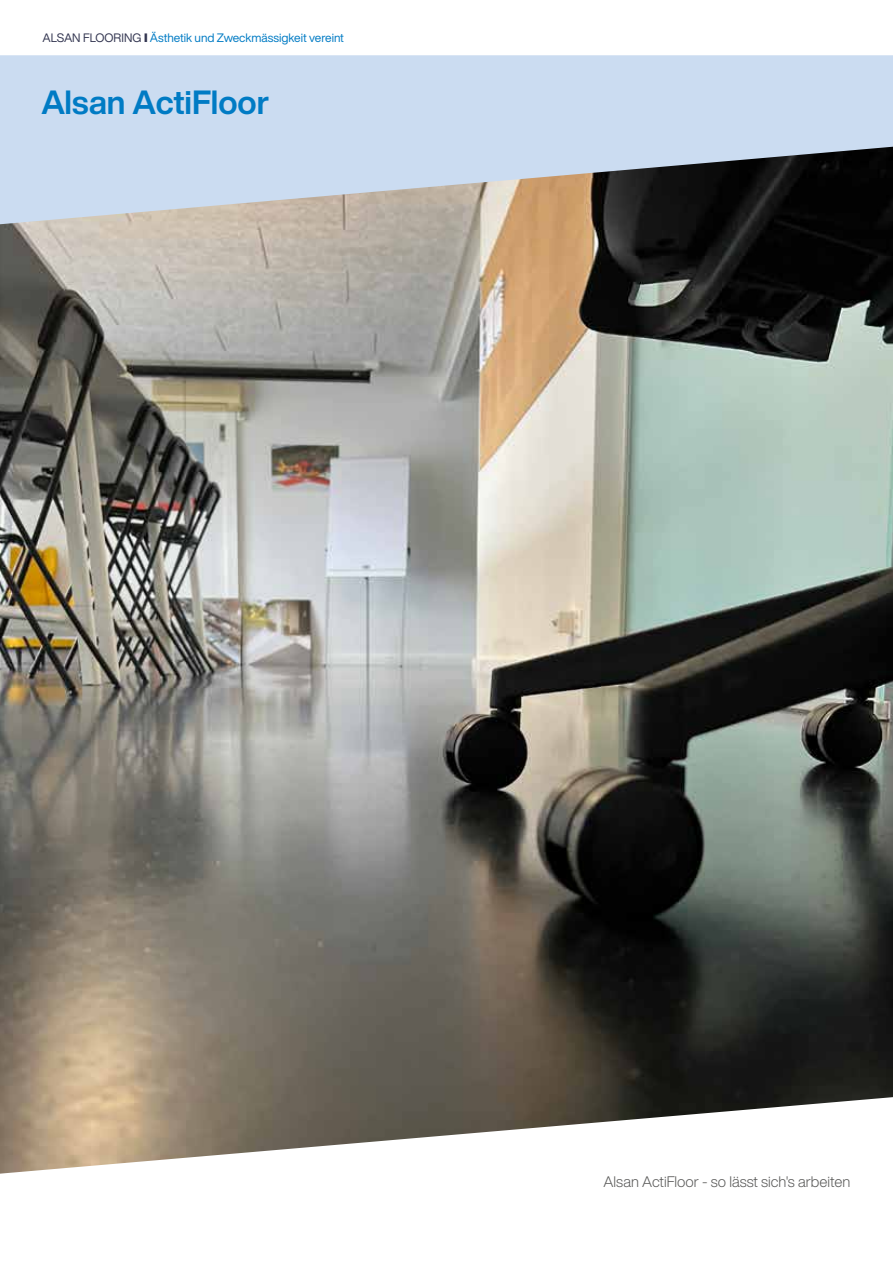
<style>
.page{position:relative;width:893px;height:1263px;background:#fff}
.page>*{position:absolute;margin:0;border:0;box-sizing:border-box;transform-origin:0 0}
.t1{font:700 33px "Helvetica Now Display";color:#007bc4}
.t2{font:300 15px "Helvetica Now Display";color:#575756}
.t3{font:12px "Helvetica Now Display";color:#007bc4}
.s1{color:#333651}
.s2{font-weight:900;color:#333651}
</style>
<div class="page">
<img style="left:0;top:224px;width:893px;height:873px">
<svg style="left:0;top:55px;width:893px;height:169px;background:#b2bdcb"></svg>
<svg style="left:0;top:1097px;width:893px;height:77px"></svg>
<p class="t3" style="left:43px;top:30px;width:303px"><span class="s1">ALSAN FLOORING</span> <span class="s2">I</span> Ästhetik und Zweckmässigkeit vereint</p>
<h1 class="t1" style="left:41px;top:80px;width:229px">Alsan ActiFloor</h1>
<p class="t2" style="left:604px;top:1171px;width:248px">Alsan ActiFloor - so lässt sich's arbeiten</p>
</div>
